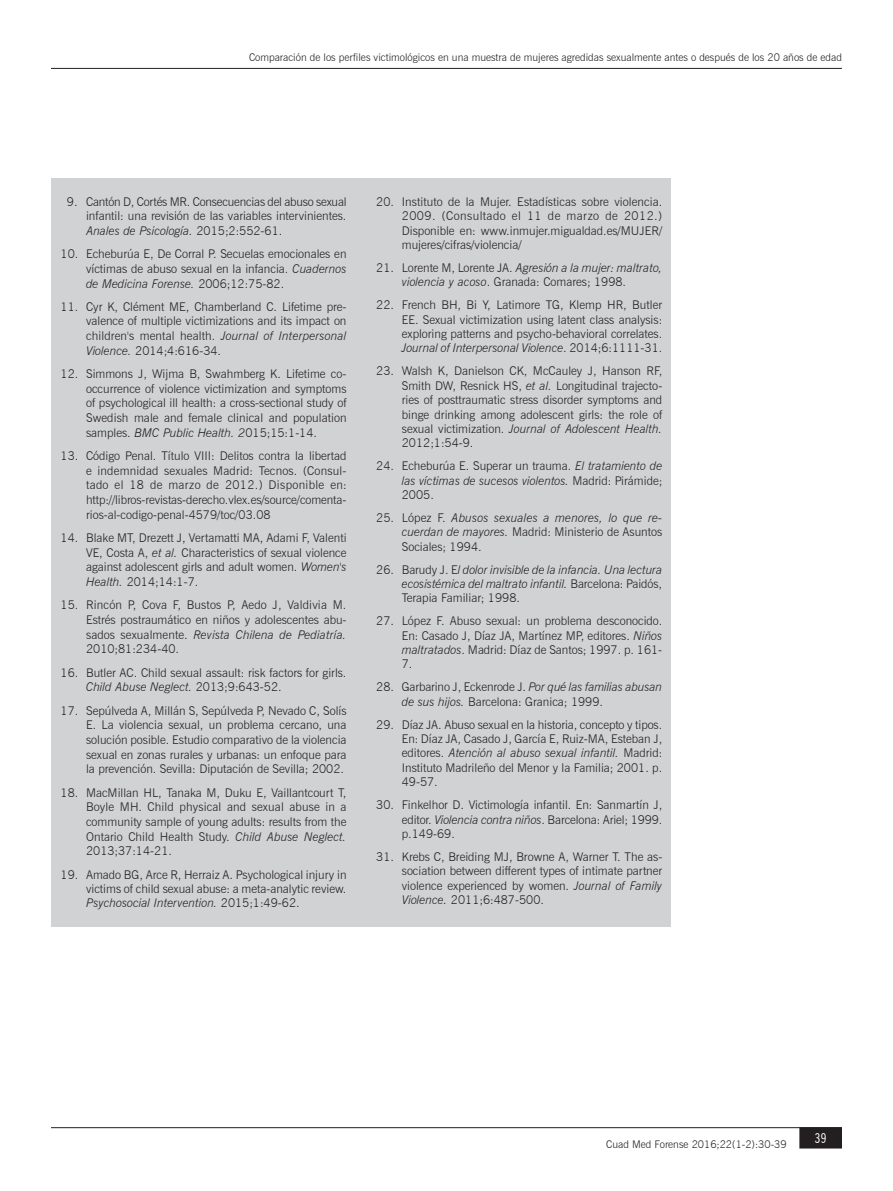
<style>
.page{position:relative;width:893px;height:1191px;background:#fff}
.page>*{position:absolute;margin:0;border:0;box-sizing:border-box;transform-origin:0 0}
.t1{font:condensed 13.5px "News Gothic BT";color:#fff}
.t2{font:300 12px/14.4px "News Gothic BT";color:#231f20;text-align:justify}
.t3{font:italic 300 12px/14.4px "News Gothic BT";letter-spacing:-.005em;color:#231f20;text-align:justify}
.t4{font:300 10.5px "News Gothic BT";color:#231f20}
.s1{font-style:italic}
.s2{font-style:normal}
</style>
<div class="page">
<hr style="left:51px;top:68px;width:791px;height:1px;background:#231f20">
<div style="left:800px;top:1128px;width:41px;height:19px;background:#231f20"></div>
<div style="left:799px;top:1127px;width:43px;height:21px;border:2px solid #231f20"></div>
<hr style="left:51px;top:1127px;width:791px;height:1px;background:#231f20">
<div style="left:51px;top:179px;width:619px;height:748px;background:#d1d2d4"></div>
<p class="t4" style="left:249px;top:51px;width:594px">Comparación de los perfiles victimológicos en una muestra de mujeres agredidas sexualmente antes o después de los 20 años de edad</p>
<p class="t2" style="left:86px;top:194px;width:262px;text-indent:-19px">9. Cantón D, Cortés MR. Consecuencias del abuso sexual infantil: una revisión de las variables intervinientes.<br><span class="s1">Anales de Psicología.</span> 2015;2:552-61.</p>
<p class="t2" style="left:86px;top:246px;width:262px;text-indent:-26px">10. Echeburúa E, De Corral P. Secuelas emocionales en víctimas de abuso sexual en la infancia. <span class="s1">Cuadernos de Medicina Forense.</span> 2006;12:75-82.</p>
<p class="t2" style="left:86px;top:299px;width:262px;text-indent:-26px">11. Cyr K, Clément ME, Chamberland C. Lifetime pre&shy;valence of multiple victimizations and its impact on children's mental health. <span class="s1">Journal of Interpersonal Violence.</span> 2014;4:616-34.</p>
<p class="t2" style="left:86px;top:366px;width:262px;text-indent:-26px">12. Simmons J, Wijma B, Swahmberg K. Lifetime co&shy;occurrence of violence victimization and symptoms of psychological ill health: a cross-sectional study of Swedish male and female clinical and population samples. <span class="s1">BMC Public Health. 2</span>015;15:1-14.</p>
<p class="t2" style="left:86px;top:448px;width:262px;text-indent:-26px">13. Código Penal. Título VIII: Delitos contra la libertad e indemnidad sexuales Madrid: Tecnos. (Consul&shy;tado el 18 de marzo de 2012.) Disponible en: http://libros-revistas-derecho.vlex.es/source/comenta&shy;rios-al-codigo-penal-4579/toc/03.08</p>
<p class="t2" style="left:86px;top:530px;width:262px;text-indent:-26px">14. Blake MT, Drezett J, Vertamatti MA, Adami F, Valenti VE, Costa A, <span class="s1">et al.</span> Characteristics of sexual violence against adolescent girls and adult women. <span class="s1">Women's Health.</span> 2014;14:1-7.</p>
<p class="t2" style="left:86px;top:597px;width:262px;text-indent:-26px">15. Rincón P, Cova F, Bustos P, Aedo J, Valdivia M.<br>Estrés postraumático en niños y adolescentes abu&shy;sados sexualmente. <span class="s1">Revista Chilena de Pediatría.<br></span>2010;81:234-40.</p>
<p class="t2" style="left:86px;top:665px;width:262px;text-indent:-26px">16. Butler AC. Child sexual assault: risk factors for girls.<br><span class="s1">Child Abuse Neglect.</span> 2013;9:643-52.</p>
<p class="t2" style="left:86px;top:703px;width:262px;text-indent:-26px">17. Sepúlveda A, Millán S, Sepúlveda P, Nevado C, Solís E. La violencia sexual, un problema cercano, una solución posible. Estudio comparativo de la violencia sexual en zonas rurales y urbanas: un enfoque para la prevención. Sevilla: Diputación de Sevilla; 2002.</p>
<p class="t2" style="left:86px;top:785px;width:262px;text-indent:-26px">18. MacMillan HL, Tanaka M, Duku E, Vaillantcourt T, Boyle MH. Child physical and sexual abuse in a community sample of young adults: results from the Ontario Child Health Study. <span class="s1">Child Abuse Neglect.<br></span>2013;37:14-21.</p>
<p class="t2" style="left:86px;top:867px;width:262px;text-indent:-26px">19. Amado BG, Arce R, Herraiz A. Psychological injury in victims of child sexual abuse: a meta-analytic review.<br><span class="s1">Psychosocial Intervention.</span> 2015;1:49-62.</p>
<p class="t2" style="left:402px;top:194px;width:262px;text-indent:-26px">20. Instituto de la Mujer. Estadísticas sobre violencia.<br>2009. (Consultado el 11 de marzo de 2012.)<br>Disponible en: www.inmujer.migualdad.es/MUJER/ mujeres/cifras/violencia/</p>
<p class="t2" style="left:402px;top:260px;width:262px;text-indent:-26px">21. Lorente M, Lorente JA. <span class="s1">Agresión a la mujer: maltrato, violencia y acoso</span>. Granada: Comares; 1998.</p>
<p class="t2" style="left:402px;top:298px;width:262px;text-indent:-26px">22. French BH, Bi Y, Latimore TG, Klemp HR, Butler EE. Sexual victimization using latent class analysis: exploring patterns and psycho-behavioral correlates.<br><span class="s1">Journal of Interpersonal Violence</span>. 2014;6:1111-31.</p>
<p class="t2" style="left:402px;top:364px;width:262px;text-indent:-26px">23. Walsh K, Danielson CK, McCauley J, Hanson RF, Smith DW, Resnick HS, <span class="s1">et al.</span> Longitudinal trajecto&shy;ries of posttraumatic stress disorder symptoms and binge drinking among adolescent girls: the role of sexual victimization. <span class="s1">Journal of Adolescent Health.<br></span>2012;1:54-9.</p>
<p class="t2" style="left:402px;top:458px;width:262px;text-indent:-26px">24. Echeburúa E. Superar un trauma. <span class="s1">El tratamiento de las víctimas de sucesos violentos.</span> Madrid: Pirámide; 2005.</p>
<p class="t2" style="left:402px;top:510px;width:262px;text-indent:-26px">25. López F. <span class="s1">Abusos sexuales a menores, lo que re&shy;cuerdan de mayores.</span> Madrid: Ministerio de Asuntos Sociales; 1994.</p>
<p class="t3" style="left:402px;top:562px;width:262px;text-indent:-26px"><span class="s2">26. Barudy J. E</span>l dolor invisible de la infancia. Una lectura ecosistémica del maltrato infantil. <span class="s2">Barcelona: Paidós, Terapia Familiar; 1998.</span></p>
<p class="t2" style="left:402px;top:613px;width:262px;text-indent:-26px">27. López F. Abuso sexual: un problema desconocido.<br>En: Casado J, Díaz JA, Martínez MP, editores. <span class="s1">Niños maltratados</span>. Madrid: Díaz de Santos; 1997. p. 161- 7.</p>
<p class="t2" style="left:402px;top:680px;width:262px;text-indent:-26px">28. Garbarino J, Eckenrode J. <span class="s1">Por qué las familias abusan de sus hijos.</span> Barcelona: Granica; 1999.</p>
<p class="t2" style="left:402px;top:717px;width:262px;text-indent:-26px">29. Díaz JA. Abuso sexual en la historia, concepto y tipos.<br>En: Díaz JA, Casado J, García E, Ruiz-MA, Esteban J, editores. <span class="s1">Atención al abuso sexual infantil.</span> Madrid:<br>Instituto Madrileño del Menor y la Familia; 2001. p.<br>49-57.</p>
<p class="t2" style="left:402px;top:797px;width:262px;text-indent:-26px">30. Finkelhor D. Victimología infantil. En: Sanmartín J, editor. <span class="s1">Violencia contra niños</span>. Barcelona: Ariel; 1999. p.149-69.</p>
<p class="t2" style="left:402px;top:849px;width:262px;text-indent:-26px">31. Krebs C, Breiding MJ, Browne A, Warner T. The as&shy;sociation between different types of intimate partner violence experienced by women. <span class="s1">Journal of Family Violence.</span> 2011;6:487-500.</p>
<p class="t4" style="left:606px;top:1138px;width:182px">Cuad Med Forense 2016;22(1-2):30-39</p>
<p class="t1" style="left:815px;top:1129px;width:13px">39</p>
</div>
